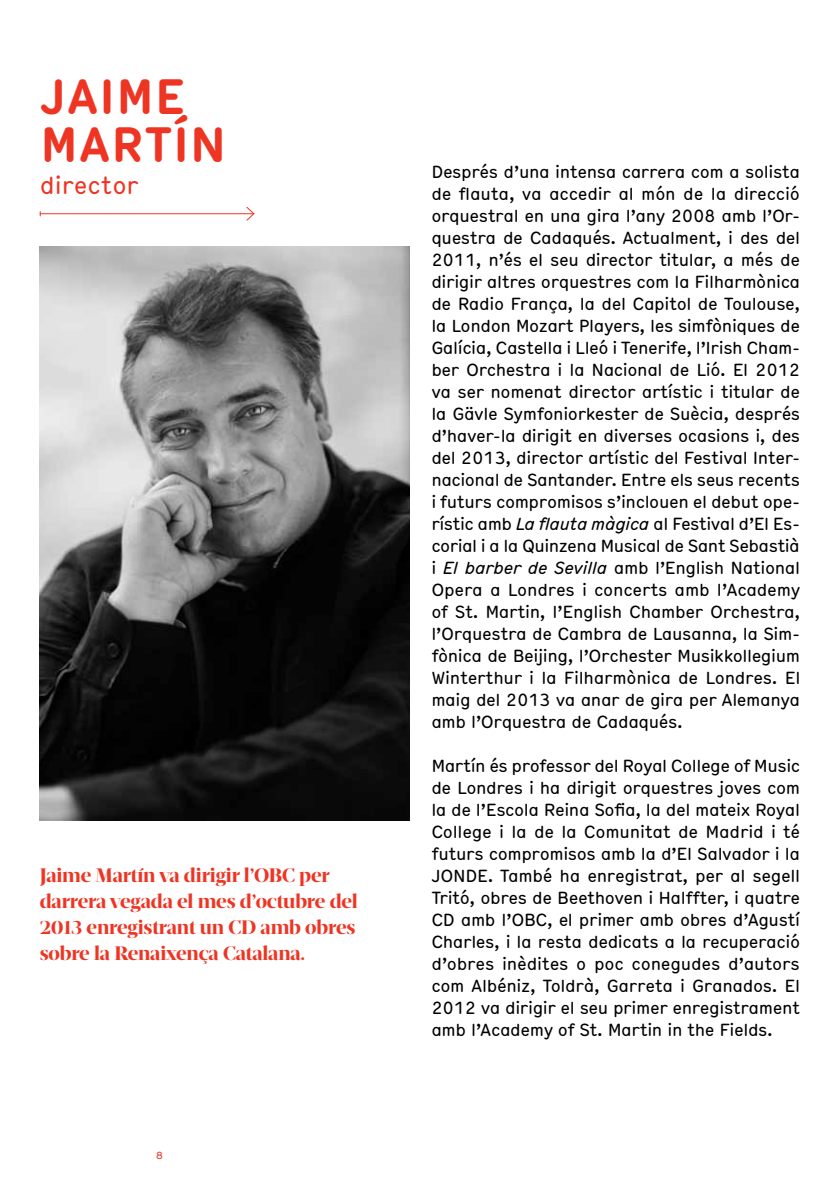
<style>
.page{position:relative;width:840px;height:1191px;background:#fff}
.page>*{position:absolute;margin:0;border:0;box-sizing:border-box;transform-origin:0 0}
.t1{font:700 condensed 48px/48px "Hermes";color:#ee3524}
.t2{font:condensed 24px "Hermes";color:#ee3524}
.t3{font:700 20px/26px "Mafra Display";letter-spacing:-.01em;color:#ee3524}
.t4{font:condensed 17px/22px "Hermes";letter-spacing:-.025em;color:#000;text-align:justify}
.t5{font:10px "Hermes";color:#ee3524}
.s1{font-style:italic}
</style>
<div class="page">
<hr style="left:40px;top:213px;width:214px;height:1px;background:#ee3524">
<svg style="left:245px;top:207px;width:10px;height:14px"></svg>
<img style="left:40px;top:247px;width:369px;height:573px">
<h1 class="t1" style="left:40px;top:69px;width:189px">JAIME<br>MARTÍN</h1>
<h2 class="t2" style="left:40px;top:167px;width:101px">director</h2>
<p class="t3" style="left:40px;top:862px;width:319px">Jaime Martín va dirigir l’OBC per darrera vegada el mes d’octubre del 2013 enregistrant un CD amb obres sobre la Renaixença Catalana.</p>
<p class="t5" style="left:156px;top:1148px;width:9px">8</p>
<p class="t4" style="left:431px;top:160px;width:370px">Després d’una intensa carrera com a solista de flauta, va accedir al món de la direcció orquestral en una gira l’any 2008 amb l’Or&shy;questra de Cadaqués. Actualment, i des del 2011, n’és el seu director titular, a més de dirigir altres orquestres com la Filharmònica de Radio França, la del Capitol de Toulouse, la London Mozart Players, les simfòniques de Galícia, Castella i Lleó i Tenerife, l’I rish Cham&shy;ber Orchestra i la Nacional de Lió. El 2012 va ser nomenat director artístic i titular de la Gävle Symfoniorkester de Suècia, després d’haver-la dirigit en diverses ocasions i, des del 2013, director artístic del Festival I nter&shy;nacional de Santander. Entre els seus recents i futurs compromisos s’inclouen el debut ope&shy;rístic amb <span class="s1">La flauta màgica</span> al Festival d’E l Es&shy;corial i a la Quinzena Musical de Sant Sebastià i <span class="s1">El barber de Sevilla</span> amb l’English National Opera a Londres i concerts amb l’Academy of St. Martin, l’English Chamber Orchestra, l’Orquestra de Cambra de Lausanna, la Sim&shy;fònica de Beijing, l’Orchester Musikkollegium Winterthur i la Filharmònica de Londres. El maig del 2013 va anar de gira per Alemanya amb l’Orquestra de Cadaqués.</p>
<p class="t4" style="left:431px;top:754px;width:370px">Martín és professor del Royal College of Music de Londres i ha dirigit orquestres joves com la de l’Escola Reina Sofia, la del mateix Royal College i la de la Comunitat de Madrid i té futurs compromisos amb la d’El Salvador i la JONDE. També ha enregistrat, per al segell Tritó, obres de Beethoven i Halffter, i quatre CD amb l’OBC, el primer amb obres d’Agustí Charles, i la resta dedicats a la recuperació d’obres inèdites o poc conegudes d’autors com Albéniz, Toldrà, Garreta i Granados. El 2012 va dirigir el seu primer enregistrament amb l’Academy of St. Martin in the Fields.</p>
</div>
